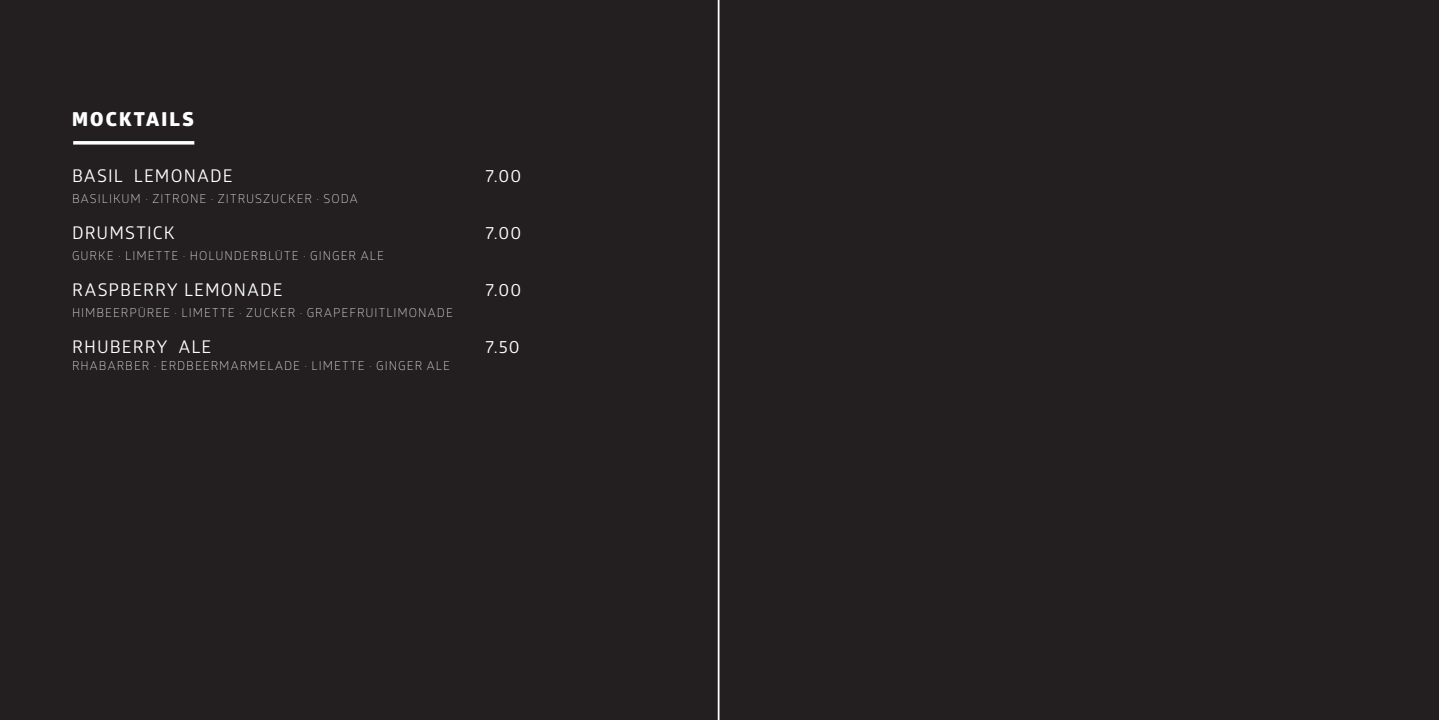
<style>
.page{position:relative;width:1439px;height:720px;background:#fff}
.page>*{position:absolute;margin:0;border:0;box-sizing:border-box;transform-origin:0 0}
.t1{font:800 19.25px "Glober";letter-spacing:.115em;color:#fff}
.t2{font:17.5px "Glober";letter-spacing:.065em;color:#fff}
.t3{font:300 12.25px "Glober";letter-spacing:.085em;color:#fff}
</style>
<div class="page">
<div style="left:0;top:0;width:1439px;height:719px;background:#231f20"></div>
<hr style="left:718px;top:0;width:1px;height:719px;background:#fff">
<hr style="left:73px;top:141px;width:121px;height:3px;background:#fff">
<h1 class="t1" style="left:72px;top:105px;width:123px">MOCKTAILS</h1>
<h2 class="t2" style="left:72px;top:163px;width:162px">BASIL LEMONADE</h2>
<h2 class="t2" style="left:485px;top:163px;width:37px">7.00</h2>
<p class="t3" style="left:72px;top:190px;width:287px">BASILIKUM · ZITRONE · ZITRUSZUCKER · SODA</p>
<h2 class="t2" style="left:72px;top:220px;width:104px">DRUMSTICK</h2>
<h2 class="t2" style="left:485px;top:220px;width:37px">7.00</h2>
<p class="t3" style="left:72px;top:247px;width:313px">GURKE · LIMETTE · HOLUNDERBLÜTE · GINGER ALE</p>
<h2 class="t2" style="left:72px;top:277px;width:212px">RASPBERRY LEMONADE</h2>
<h2 class="t2" style="left:485px;top:277px;width:37px">7.00</h2>
<p class="t3" style="left:72px;top:304px;width:240px">H IMBEERPÜREE · LIMETTE · ZUCKER · GRAP</p>
<p class="t3" style="left:342px;top:304px;width:113px">EFRUITLIMONADE</p>
<h2 class="t2" style="left:72px;top:334px;width:141px">RHUBERRY ALE</h2>
<h2 class="t2" style="left:485px;top:334px;width:36px">7.50</h2>
<p class="t3" style="left:72px;top:357px;width:379px">RHABARBER · ERDBEERMARMELADE · LIMETTE · GINGER ALE</p>
</div>
